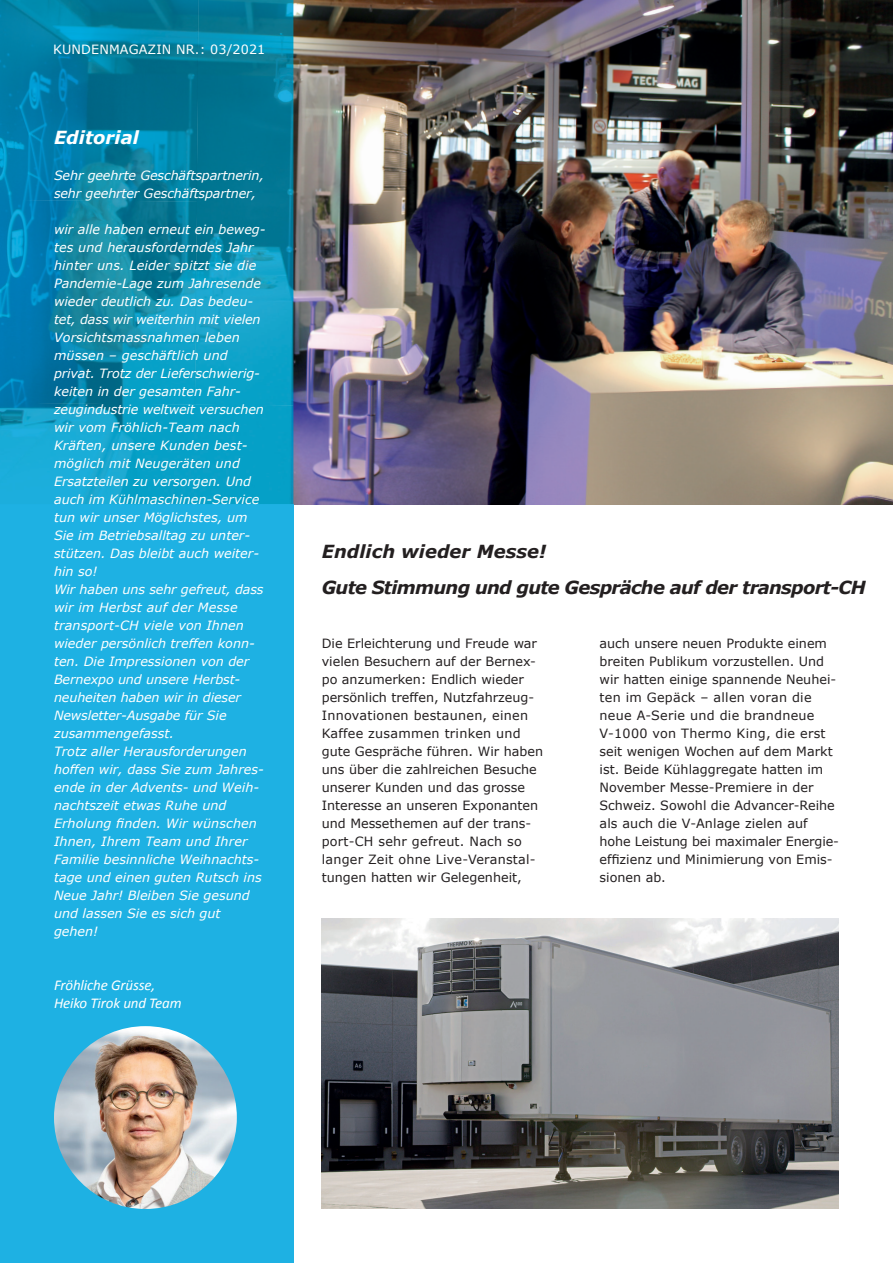
<style>
.page{position:relative;width:893px;height:1263px;background:#fff}
.page>*{position:absolute;margin:0;border:0;box-sizing:border-box;transform-origin:0 0}
.t1{font:italic 700 18px/36px "Verdana";letter-spacing:-.04em;color:#231f20}
.t2{font:italic 700 18px "Verdana";color:#fff}
.t3{font:italic 15px/18px "Calibri";letter-spacing:-.01em;color:#fff}
.t4{font:italic 12.75px/18px "Verdana";color:#fff}
.t5{font:12.75px/18px "Verdana";color:#231f20}
.t6{font:12.75px "Verdana";letter-spacing:.01em;color:#fff}
</style>
<div class="page">
<img style="left:293px;top:0;width:600px;height:504px">
<div style="left:0;top:504px;width:293px;height:759px;background:#1eb1e3"></div>
<img style="left:0;top:0;width:195px;height:200px">
<img style="left:195px;top:0;width:98px;height:403px">
<img style="left:0;top:200px;width:197px;height:203px">
<img style="left:0;top:403px;width:293px;height:101px">
<img style="left:54px;top:1026px;width:183px;height:183px;border-radius:91px">
<img style="left:322px;top:918px;width:517px;height:291px">
<p class="t6" style="left:53px;top:41px;width:214px">KUNDENMAGAZIN NR.: 03/2021</p>
<h1 class="t2" style="left:54px;top:126px;width:86px">Editorial</h1>
<p class="t4" style="left:54px;top:167px;width:212px">Sehr geehrte Geschäftspartnerin, sehr geehrter Geschäftspartner,</p>
<p class="t4" style="left:54px;top:221px;width:213px">wir alle haben erneut ein beweg&shy;tes und herausforderndes Jahr hinter uns. Leider spitzt sie die<br>Pandemie-Lage zum Jahresende wieder deutlich zu. Das bedeu&shy;tet, dass wir weiterhin mit vielen<br>Vorsichtsmassnahmen leben müssen – geschäftlich und privat. Trotz der Lieferschwierig&shy;keiten in der gesamten Fahr&shy;zeugindustrie weltweit versuchen wir vom Fröhlich-Team nach<br>Kräften, unsere Kunden best&shy;möglich mit Neugeräten und<br>Ersatzteilen zu versorgen. Und auch im Kühlmaschinen-Service tun wir unser Möglichstes, um<br>Sie im Betriebsalltag zu unter&shy;stützen. Das bleibt auch weiter&shy;hin so!<br>Wir haben uns sehr gefreut, dass wir im Herbst auf der Messe transport-CH viele von Ihnen wieder persönlich treffen konn&shy;ten. Die Impressionen von der<br>Bernexpo und unsere Herbst&shy;neuheiten haben wir in dieser<br>Newsletter-Ausgabe für Sie zusammengefasst.<br>Trotz aller Herausforderungen hoffen wir, dass Sie zum Jahres&shy;ende in der Advents- und Weih&shy;nachtszeit etwas Ruhe und<br>Erholung finden. Wir wünschen<br>Ihnen, Ihrem Team und Ihrer<br>Familie besinnliche Weihnachts&shy;tage und einen guten Rutsch ins<br>Neue Jahr! Bleiben Sie gesund und lassen Sie es sich gut gehen!</p>
<p class="t3" style="left:54px;top:975px;width:129px">Fröhliche Grüsse,<br>Heiko Tirok und Team</p>
<h1 class="t1" style="left:322px;top:534px;width:545px">Endlich wieder Messe!<br>Gute Stimmung und gute Gespräche auf der transport-CH</h1>
<p class="t5" style="left:322px;top:634px;width:223px">Die Erleichterung und Freude war vielen Besuchern auf der Bernex&shy;po anzumerken: Endlich wieder persönlich treffen, Nutzfahrzeug-<br>Innovationen bestaunen, einen<br>Kaffee zusammen trinken und gute Gespräche führen. Wir haben uns über die zahlreichen Besuche unserer Kunden und das grosse<br>Interesse an unseren Exponanten und Messethemen auf der trans&shy;port-CH sehr gefreut. Nach so langer Zeit ohne Live-Veranstal&shy;tungen hatten wir Gelegenheit,</p>
<p class="t5" style="left:600px;top:634px;width:241px">auch unsere neuen Produkte einem breiten Publikum vorzustellen. Und wir hatten einige spannende Neuhei&shy;ten im Gepäck – allen voran die neue A-Serie und die brandneue<br>V-1000 von Thermo King, die erst seit wenigen Wochen auf dem Markt ist. Beide Kühlaggregate hatten im<br>November Messe-Premiere in der<br>Schweiz. Sowohl die Advancer-Reihe als auch die V-Anlage zielen auf hohe Leistung bei maximaler Energie&shy;effizienz und Minimierung von Emis&shy;sionen ab.</p>
</div>
